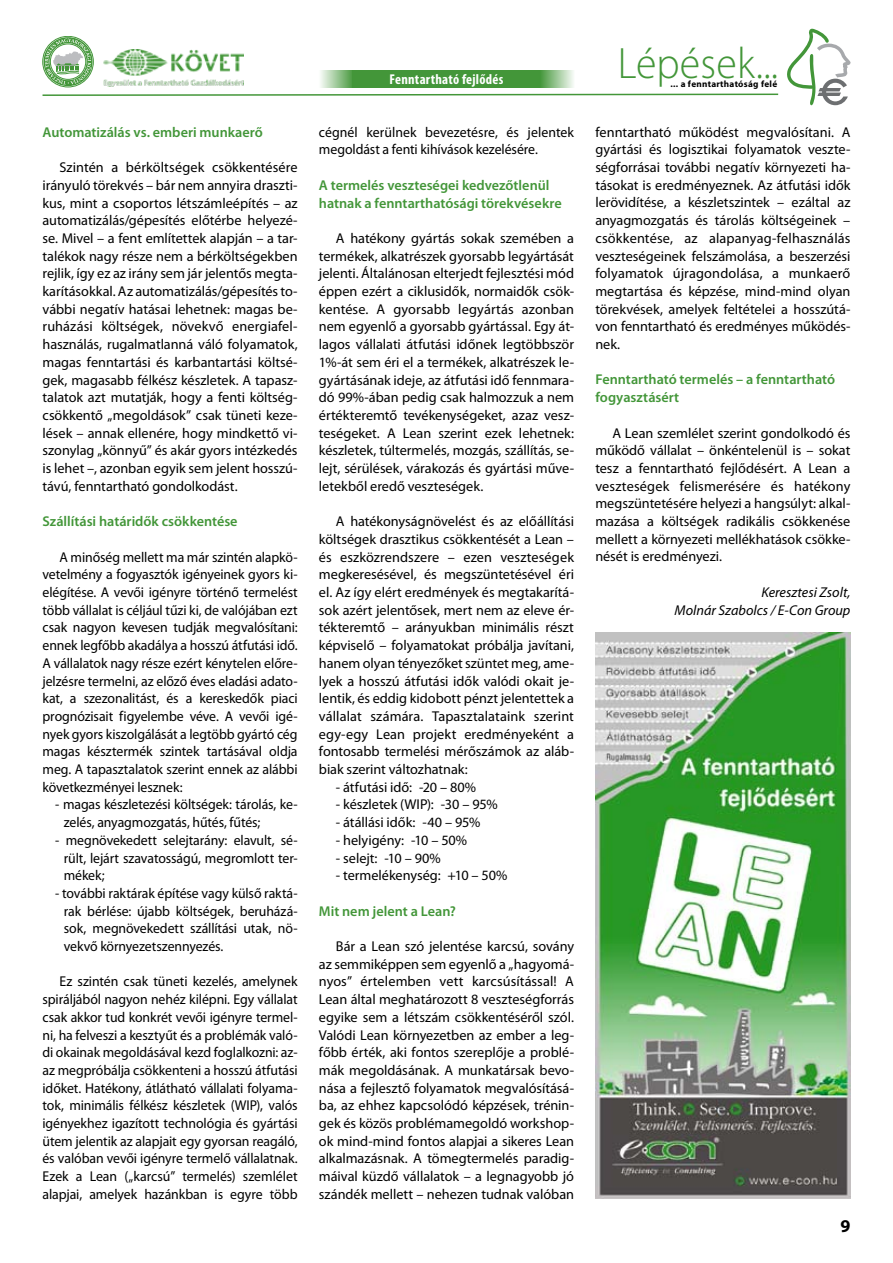
<style>
.page{position:relative;width:893px;height:1263px;background:#fff}
.page>*{position:absolute;margin:0;border:0;box-sizing:border-box;transform-origin:0 0}
.t1{font:300 44.1px "Myriad Pro";letter-spacing:.005em;color:#439639;scale:.95 1}
.t2{font:700 18px "Myriad Pro";color:#000}
.t3{font:14.25px/17.7px "Myriad Pro";letter-spacing:-.005em;color:#000;text-align:justify}
.t4{font:600 14.25px/17.7px "Myriad Pro";color:#439639}
.t5{font:italic 14.25px/17.7px "Myriad Pro";color:#000;text-align:right}
.t6{font:700 condensed 14.25px "Myriad Pro";letter-spacing:.02em;color:#fff}
.t7{font:700 9.15px "Myriad Pro";letter-spacing:.03em;color:#000}
</style>
<div class="page">
<svg style="left:42px;top:93px;width:737px;height:3px"></svg>
<svg style="left:787px;top:29px;width:62px;height:76px"></svg>
<svg style="left:44px;top:37px;width:49px;height:49px"></svg>
<div style="left:319px;top:70px;width:34px;height:17px;background:linear-gradient(to right,#fbfdfb,#4f9d46)"></div>
<div style="left:540px;top:70px;width:34px;height:17px;background:linear-gradient(to right,#45973b,#f0f7ef)"></div>
<img style="left:104px;top:50px;width:139px;height:36px">
<div style="left:353px;top:70px;width:187px;height:17px;background:#439639"></div>
<img style="left:595px;top:633px;width:255px;height:566px">
<p class="t4" style="left:43px;top:123px;width:222px">Automatizálás vs. emberi munkaerő</p>
<p class="t3" style="left:43px;top:159px;width:257px;text-indent:17px">Szintén a bérköltségek csökkentésére irányuló törekvés – bár nem annyira draszti&shy;kus, mint a csoportos létszámleépítés – az automatizálás/gépesítés előtérbe helyezé&shy;se. Mivel – a fent említettek alapján – a tar&shy;talékok nagy része nem a bérköltségekben rejlik, így ez az irány sem jár jelentős megta&shy;karításokkal. Az automatizálás/gépesítés to&shy;vábbi negatív hatásai lehetnek: magas be&shy;ruházási költségek, növekvő energiafel&shy;használás, rugalmatlanná váló folyamatok, magas fenntartási és karbantartási költsé&shy;gek, magasabb félkész készletek. A tapasz&shy;talatok azt mutatják, hogy a fenti költség&shy;csökkentő „megoldások” csak tüneti keze&shy;lések – annak ellenére, hogy mindkettő vi&shy;szonylag „könnyű” és akár gyors intézkedés is lehet –, azonban egyik sem jelent hosszú&shy;távú, fenntartható gondolkodást.</p>
<p class="t4" style="left:43px;top:513px;width:197px">Szállítási határidők csökkentése</p>
<p class="t3" style="left:43px;top:548px;width:257px;text-indent:17px">A minőség mellett ma már szintén alapkö&shy;vetelmény a fogyasztók igényeinek gyors ki&shy;elégítése. A vevői igényre történő termelést több vállalat is céljául tűzi ki, de valójában ezt csak nagyon kevesen tudják megvalósítani: ennek legfőbb akadálya a hosszú átfutási idő.<br>A vállalatok nagy része ezért kénytelen előre&shy;jelzésre termelni, az előző éves eladási adato&shy;kat, a szezonalitást, és a kereskedők piaci prognózisait figyelembe véve. A vevői igé&shy;nyek gyors kiszolgálását a legtöbb gyártó cég magas késztermék szintek tartásával oldja meg. A tapasztalatok szerint ennek az alábbi következményei lesznek:</p>
<p class="t3" style="left:64px;top:796px;width:235px;text-indent:-9px">- magas készletezési költségek: tárolás, ke&shy;zelés, anyagmozgatás, hűtés, fűtés;</p>
<p class="t3" style="left:64px;top:831px;width:235px;text-indent:-9px">- megnövekedett selejtarány: elavult, sé&shy;rült, lejárt szavatosságú, megromlott ter&shy;mékek;</p>
<p class="t3" style="left:64px;top:885px;width:235px;text-indent:-9px">- további raktárak építése vagy külső raktá&shy;rak bérlése: újabb költségek, beruházá&shy;sok, megnövekedett szállítási utak, nö&shy;vekvő környezetszennyezés.</p>
<p class="t3" style="left:43px;top:973px;width:257px;text-indent:17px">Ez szintén csak tüneti kezelés, amelynek spiráljából nagyon nehéz kilépni. Egy vállalat csak akkor tud konkrét vevői igényre termel&shy;ni, ha felveszi a kesztyűt és a problémák való&shy;di okainak megoldásával kezd foglalkozni: az&shy;az megpróbálja csökkenteni a hosszú átfutási időket. Hatékony, átlátható vállalati folyama&shy;tok, minimális félkész készletek (WIP), valós igényekhez igazított technológia és gyártási ütem jelentik az alapjait egy gyorsan reagáló, és valóban vevői igényre termelő vállalatnak.<br>Ezek a Lean („karcsú” termelés) szemlélet alapjai, amelyek hazánkban is egyre több</p>
<p class="t6" style="left:390px;top:71px;width:115px">Fenntartható fejlődés</p>
<p class="t3" style="left:319px;top:123px;width:257px">cégnél kerülnek bevezetésre, és jelentek megoldást a fenti kihívások kezelésére.</p>
<p class="t4" style="left:319px;top:176px;width:244px">A termelés veszteségei kedvezőtlenül hatnak a fenntarthatósági törekvésekre</p>
<p class="t3" style="left:319px;top:230px;width:257px;text-indent:17px">A hatékony gyártás sokak szemében a termékek, alkatrészek gyorsabb legyártását jelenti. Általánosan elterjedt fejlesztési mód éppen ezért a ciklusidők, normaidők csök&shy;kentése. A gyorsabb legyártás azonban nem egyenlő a gyorsabb gyártással. Egy át&shy;lagos vállalati átfutási időnek legtöbbször 1%-át sem éri el a termékek, alkatrészek le&shy;gyártásának ideje, az átfutási idő fennmara&shy;dó 99%-ában pedig csak halmozzuk a nem értékteremtő tevékenységeket, azaz vesz&shy;teségeket. A Lean szerint ezek lehetnek: készletek, túltermelés, mozgás, szállítás, se&shy;lejt, sérülések, várakozás és gyártási műve&shy;letekből eredő veszteségek.</p>
<p class="t3" style="left:319px;top:513px;width:257px;text-indent:17px">A hatékonyságnövelést és az előállítási költségek drasztikus csökkentését a Lean – és eszközrendszere – ezen veszteségek megkeresésével, és megszüntetésével éri el. Az így elért eredmények és megtakarítá&shy;sok azért jelentősek, mert nem az eleve ér&shy;tékteremtő – arányukban minimális részt képviselő – folyamatokat próbálja javítani, hanem olyan tényezőket szüntet meg, ame&shy;lyek a hosszú átfutási idők valódi okait je&shy;lentik, és eddig kidobott pénzt jelentettek a vállalat számára. Tapasztalataink szerint egy-egy Lean projekt eredményeként a fontosabb termelési mérőszámok az aláb&shy;biak szerint változhatnak:</p>
<p class="t3" style="left:336px;top:778px;width:142px">- átfutási idő: -20 – 80%</p>
<p class="t3" style="left:336px;top:796px;width:163px">- készletek (WIP): -30 – 95%</p>
<p class="t3" style="left:336px;top:814px;width:146px">- átállási idők: -40 – 95%</p>
<p class="t3" style="left:336px;top:831px;width:133px">- helyigény: -10 – 50%</p>
<p class="t3" style="left:336px;top:849px;width:106px">- selejt: -10 – 90%</p>
<p class="t3" style="left:336px;top:867px;width:173px">- termelékenység: +10 – 50%</p>
<p class="t4" style="left:319px;top:902px;width:139px">Mit nem jelent a Lean?</p>
<p class="t3" style="left:319px;top:938px;width:257px;text-indent:17px">Bár a Lean szó jelentése karcsú, sovány az semmiképpen sem egyenlő a „hagyomá&shy;nyos” értelemben vett karcsúsítással! A Lean által meghatározott 8 veszteségforrás egyike sem a létszám csökkentéséről szól.<br>Valódi Lean környezetben az ember a leg&shy;főbb érték, aki fontos szereplője a problé&shy;mák megoldásának. A munkatársak bevo&shy;nása a fejlesztő folyamatok megvalósításá&shy;ba, az ehhez kapcsolódó képzések, trénin&shy;gek és közös problémamegoldó workshop&shy;ok mind-mind fontos alapjai a sikeres Lean alkalmazásnak. A tömegtermelés paradig&shy;máival küzdő vállalatok – a legnagyobb jó szándék mellett – nehezen tudnak valóban</p>
<h1 class="t1" style="left:618px;top:39px;width:170px">Lépések...</h1>
<p class="t7" style="left:671px;top:79px;width:108px">... a fenntarthatóság felé</p>
<p class="t3" style="left:595px;top:123px;width:257px">fenntartható működést megvalósítani. A gyártási és logisztikai folyamatok veszte&shy;ségforrásai további negatív környezeti ha&shy;tásokat is eredményeznek. Az átfutási idők lerövidítése, a készletszintek – ezáltal az anyagmozgatás és tárolás költségeinek – csökkentése, az alapanyag-felhasználás veszteségeinek felszámolása, a beszerzési folyamatok újragondolása, a munkaerő megtartása és képzése, mind-mind olyan törekvések, amelyek feltételei a hosszútá&shy;von fenntartható és eredményes működés&shy;nek.</p>
<p class="t4" style="left:595px;top:371px;width:241px">Fenntartható termelés – a fenntartható fogyasztásért</p>
<p class="t3" style="left:595px;top:424px;width:257px;text-indent:17px">A Lean szemlélet szerint gondolkodó és működő vállalat – önkéntelenül is – sokat tesz a fenntartható fejlődésért. A Lean a veszteségek felismerésére és hatékony megszüntetésére helyezi a hangsúlyt: alkal&shy;mazása a költségek radikális csökkenése mellett a környezeti mellékhatások csökke&shy;nését is eredményezi.</p>
<p class="t5" style="left:675px;top:583px;width:177px">Keresztesi Zsolt,<br>Molnár Szabolcs / E‑Con Group</p>
<p class="t2" style="left:840px;top:1216px;width:11px">9</p>
</div>
